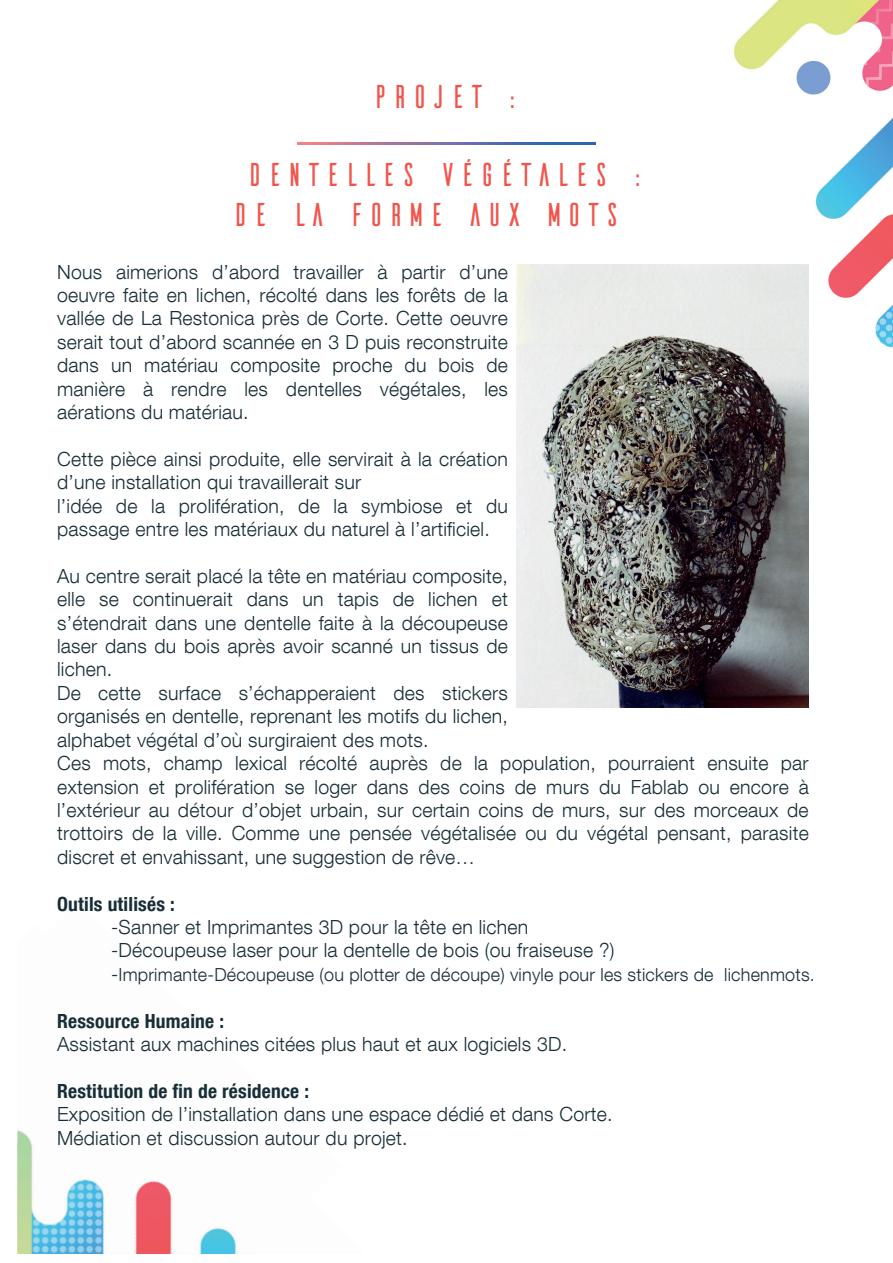
<style>
.page{position:relative;width:893px;height:1263px;background:#fff}
.page>*{position:absolute;margin:0;border:0;box-sizing:border-box;transform-origin:0 0}
.t1{font:33px/39.6px "Ailerons";color:#f0554d}
.t2{font:300 19.5px/23.4px "Helvetica Neue LT Com";letter-spacing:.01em;color:#182e36}
.t3{font:700 condensed 19.5px "Helvetica Neue LT Com";letter-spacing:.01em;color:#182e36}
.t4{font:300 18px "Helvetica Neue LT Com";letter-spacing:.01em;color:#182e36}
.s1{font-size:19.5px}
</style>
<div class="page">
<img style="left:17px;top:1130px;width:219px;height:124px">
<img style="left:735px;top:0;width:158px;height:348px">
<img style="left:297px;top:142px;width:298px;height:2px">
<img style="left:517px;top:265px;width:292px;height:442px">
<h1 class="t1" style="left:371px;top:76px;width:153px">PROJET :</h1>
<h1 class="t1" style="left:231px;top:155px;width:418px;text-indent:14px">DENTELLES VÉGÉTALES :<br>DE LA FORME AUX MOTS</h1>
<p class="t2" style="left:57px;top:260px;width:452px;text-align:justify">Nous aimerions d’abord travailler à partir d’une oeuvre faite en lichen, récolté dans les forêts de la vallée de La Restonica près de Corte. Cette oeuvre serait tout d’abord scannée en 3 D puis reconstruite dans un matériau composite proche du bois de manière à rendre les dentelles végétales, les aérations du matériau.</p>
<p class="t2" style="left:57px;top:447px;width:452px">Cette pièce ainsi produite, elle servirait à la création d’une installation qui travaillerait sur<br>l’idée de la prolifération, de la symbiose et du passage entre les matériaux du naturel à l’artificiel.</p>
<p class="t2" style="left:57px;top:564px;width:753px">Au centre serait placé la tête en matériau composite,<br>elle se continuerait dans un tapis de lichen et<br>s’étendrait dans une dentelle faite à la découpeuse<br>laser dans du bois après avoir scanné un tissus de<br>lichen.<br>De cette surface s’échapperaient des stickers<br>organisés en dentelle, reprenant les motifs du lichen,<br>alphabet végétal d’où surgiraient des mots.<br>Ces mots, champ lexical récolté auprès de la population, pourraient ensuite par extension et prolifération se loger dans des coins de murs du Fablab ou encore à l’extérieur au détour d’objet urbain, sur certain coins de murs, sur des morceaux de trottoirs de la ville. Comme une pensée végétalisée ou du végétal pensant, parasite discret et envahissant, une suggestion de rêve…</p>
<p class="t3" style="left:57px;top:892px;width:119px">Outils utilisés :</p>
<p class="t2" style="left:111px;top:915px;width:505px">-Sanner et Imprimantes 3D pour la tête en lichen -Découpeuse laser pour la dentelle de bois (ou fraiseuse ?)</p>
<p class="t4" style="left:111px;top:963px;width:705px"><span class="s1">-</span>Imprimante-Découpeuse (ou plotter de découpe) vinyle pour les stickers de lichenmots.</p>
<p class="t3" style="left:57px;top:1009px;width:168px">Ressource Humaine :</p>
<p class="t2" style="left:57px;top:1032px;width:511px">Assistant aux machines citées plus haut et aux logiciels 3D.</p>
<p class="t3" style="left:57px;top:1079px;width:254px">Restitution de fin de résidence :</p>
<p class="t2" style="left:57px;top:1102px;width:557px">Exposition de l’installation dans une espace dédié et dans Corte.<br>Médiation et discussion autour du projet.</p>
</div>
